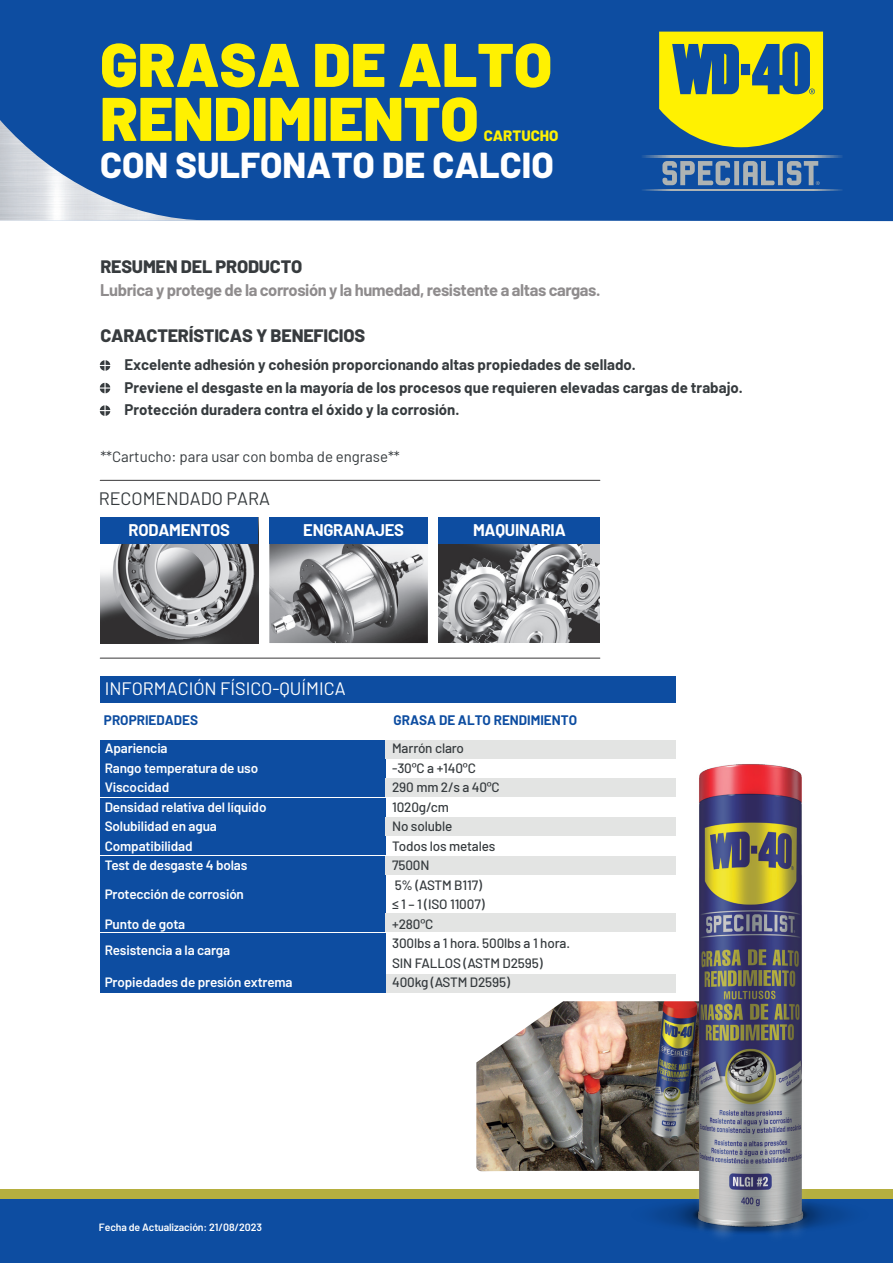
<style>
.page{position:relative;width:893px;height:1263px;background:#fff}
.page>*{position:absolute;margin:0;border:0;box-sizing:border-box;transform-origin:0 0}
.t1{font:900 61.5px/54px "Barlow";color:#fff101}
.t2{font:800 36px "Barlow";color:#fff}
.t3{font:800 18px "Barlow";letter-spacing:-.01em;color:#373b3e}
.t4{font:18px "Barlow";color:#fff}
.t5{font:18px "Barlow";color:#363b3e}
.t6{font:700 16.5px "Barlow";letter-spacing:-.025em;color:#8f8c8d}
.t7{font:700 16.5px "Barlow";letter-spacing:-.015em;color:#fff}
.t8{font:700 15px/22.5px "Barlow";color:#363b3e}
.t9{font:15px "Barlow";letter-spacing:-.005em;color:#363b3e}
.t10{font:800 15px "Barlow";color:#fff101}
.t11{font:600 13.5px/19.5px "Barlow";letter-spacing:-.01em;color:#fff}
.t12{font:500 13.5px/19.5px "Barlow";letter-spacing:-.01em;color:#363b3e}
.t13{font:700 13.5px "Barlow";color:#0d4da1}
.t14{font:600 10.5px "Barlow";letter-spacing:-.01em;color:#fff}
.s1{font-family:"Helvetica";font-weight:400;color:#373b3e}
</style>
<div class="page">
<div style="left:385px;top:974px;width:291px;height:18px;background:#e3e4e3"></div>
<div style="left:100px;top:933px;width:285px;height:40px;background:#0d4da1"></div>
<div style="left:100px;top:974px;width:285px;height:18px;background:#0d4da1"></div>
<div style="left:100px;top:914px;width:285px;height:18px;background:#0d4da1"></div>
<div style="left:100px;top:676px;width:576px;height:26px;background:#0d4da1"></div>
<div style="left:100px;top:740px;width:285px;height:18px;background:#0d4da1"></div>
<div style="left:100px;top:759px;width:285px;height:19px;background:#0d4da1"></div>
<div style="left:100px;top:779px;width:285px;height:18px;background:#0d4da1"></div>
<div style="left:100px;top:798px;width:285px;height:18px;background:#0d4da1"></div>
<div style="left:100px;top:817px;width:285px;height:19px;background:#0d4da1"></div>
<div style="left:100px;top:836px;width:285px;height:19px;background:#0d4da1"></div>
<div style="left:100px;top:856px;width:285px;height:18px;background:#0d4da1"></div>
<div style="left:100px;top:875px;width:285px;height:38px;background:#0d4da1"></div>
<div style="left:385px;top:740px;width:291px;height:18px;background:#e3e4e3"></div>
<div style="left:385px;top:779px;width:291px;height:18px;background:#e3e4e3"></div>
<div style="left:385px;top:817px;width:291px;height:19px;background:#e3e4e3"></div>
<div style="left:385px;top:856px;width:291px;height:18px;background:#e3e4e3"></div>
<div style="left:385px;top:914px;width:291px;height:18px;background:#e3e4e3"></div>
<hr style="left:100px;top:480px;width:500px;height:1px;background:#393839">
<hr style="left:100px;top:658px;width:500px;height:1px;background:#393839">
<div style="left:0;top:1189px;width:893px;height:20px;background:#b5af3f"></div>
<div style="left:0;top:1199px;width:893px;height:64px;background:#0d4da1"></div>
<img style="left:270px;top:544px;width:158px;height:99px">
<div style="left:270px;top:517px;width:158px;height:27px;background:#0d4da1"></div>
<div style="left:0;top:0;width:893px;height:221px;background:#0d4da1"></div>
<svg style="left:640px;top:189px;width:203px;height:2px"></svg>
<svg style="left:640px;top:155px;width:203px;height:2px"></svg>
<svg style="left:662px;top:161px;width:158px;height:24px;background:#6082aa"></svg>
<svg style="left:659px;top:32px;width:164px;height:115px;background:#a4b33c"></svg>
<img style="left:0;top:120px;width:209px;height:100px">
<svg style="left:100px;top:405px;width:10px;height:11px"></svg>
<svg style="left:99px;top:382px;width:12px;height:11px"></svg>
<svg style="left:100px;top:360px;width:10px;height:11px"></svg>
<img style="left:476px;top:1001px;width:219px;height:170px">
<div style="left:630px;top:1194px;width:239px;height:41px;background:#0c4b9c;border-radius:50%"></div>
<svg style="left:668px;top:1194px;width:163px;height:41px"></svg>
<img style="left:695px;top:764px;width:115px;height:474px">
<img style="left:100px;top:544px;width:158px;height:99px">
<div style="left:100px;top:517px;width:158px;height:27px;background:#0d4da1"></div>
<img style="left:439px;top:544px;width:161px;height:99px">
<div style="left:439px;top:517px;width:161px;height:27px;background:#0d4da1"></div>
<h1 class="t1" style="left:100px;top:33px;width:453px">GRASA DE ALTO<br>RENDIMIENTO</h1>
<h2 class="t2" style="left:100px;top:139px;width:455px">CON SULFONATO DE CALCIO</h2>
<p class="t10" style="left:484px;top:124px;width:76px">CARTUCHO</p>
<h3 class="t3" style="left:100px;top:254px;width:203px">RESUMEN DEL PRODUCTO</h3>
<p class="t6" style="left:100px;top:277px;width:502px">Lubrica y protege de la corrosión y la humedad, resistente a altas cargas.</p>
<h3 class="t3" style="left:100px;top:322px;width:266px">CARACTERÍSTICAS Y BENEFICIOS</h3>
<p class="t8" style="left:124px;top:352px;width:620px">Excelente adhesión y cohesión proporcionando altas propiedades de sellado.<br>Previene el desgaste en la mayoría de los procesos que requieren elevadas cargas de trabajo.<br>Protección duradera contra el óxido y la corrosión.</p>
<p class="t9" style="left:100px;top:446px;width:301px">**Cartucho: para usar con bomba de engrase**</p>
<h3 class="t5" style="left:99px;top:485px;width:173px">RECOMENDADO PARA</h3>
<p class="t7" style="left:129px;top:518px;width:103px">RODAMENTOS</p>
<p class="t7" style="left:473px;top:517px;width:94px">MAQUINARIA</p>
<p class="t7" style="left:303px;top:517px;width:102px">ENGRANAJES</p>
<h3 class="t4" style="left:105px;top:675px;width:242px">INFORMACIÓN FÍSICO-QUÍMICA</h3>
<p class="t13" style="left:104px;top:710px;width:96px">PROPRIEDADES</p>
<p class="t13" style="left:394px;top:710px;width:185px">GRASA DE ALTO RENDIMIENTO</p>
<p class="t11" style="left:105px;top:737px;width:163px">Apariencia<br>Rango temperatura de uso<br>Viscocidad<br>Densidad relativa del líquido<br>Solubilidad en agua<br>Compatibilidad<br>Test de desgaste 4 bolas</p>
<p class="t11" style="left:105px;top:883px;width:141px">Protección de corrosión</p>
<p class="t11" style="left:105px;top:913px;width:82px">Punto de gota</p>
<p class="t11" style="left:105px;top:940px;width:127px">Resistencia a la carga</p>
<p class="t11" style="left:105px;top:971px;width:189px">Propiedades de presión extrema</p>
<p class="t14" style="left:99px;top:1220px;width:164px">Fecha de Actualización: 21/08/2023</p>
<p class="t12" style="left:392px;top:738px;width:179px">Marrón claro<br>-30<span class="s1">º</span>C a +140<span class="s1">º</span>C<br>290 mm 2/s a 40<span class="s1">º</span>C<br>1020g/cm<br>No soluble<br>Todos los metales<br>7500N<br>5% (ASTM B117)<br>≤ 1 – 1 (ISO 11007)<br>+280<span class="s1">º</span>C<br>300lbs a 1 hora. 500lbs a 1 hora.<br>SIN FALLOS (ASTM D2595)<br>400kg (ASTM D2595)</p>
</div>
